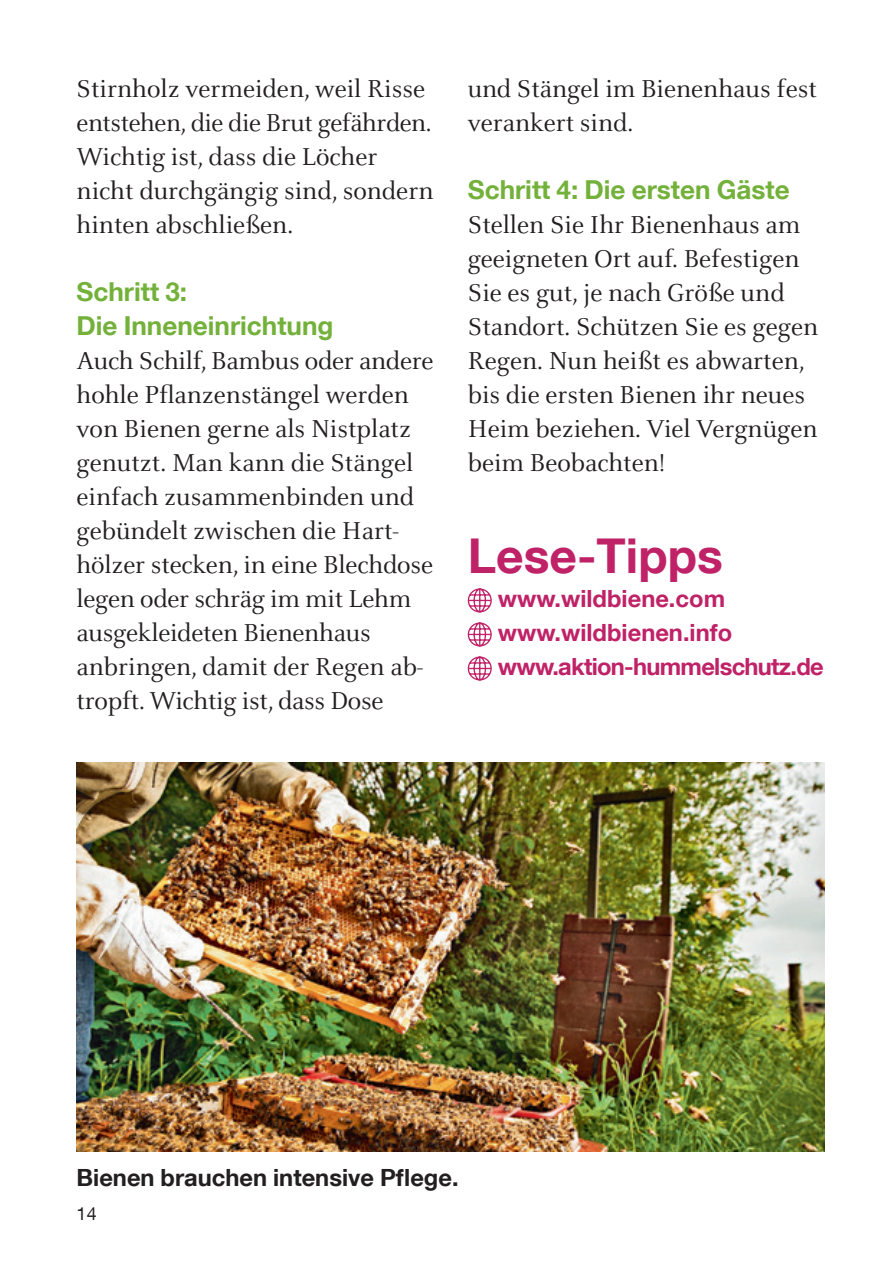
<style>
.page{position:relative;width:893px;height:1263px;background:#fff}
.page>*{position:absolute;margin:0;border:0;box-sizing:border-box;transform-origin:0 0}
.t1{font:700 48px "Helvetica Neue LT Com";color:#bf2267}
.t2{font:27px/33.9px "Celeste";color:#231f20}
.t3{font:700 26.1px/33.9px "Helvetica Neue LT Com";color:#73b13b}
.t4{font:700 23.7px/33.9px "Helvetica Neue LT Com";color:#bf2267}
.t5{font:700 23.7px "Helvetica Neue LT Com";color:#231f20}
.t6{font:18px "Helvetica Neue LT Com";color:#231f20}
</style>
<div class="page">
<svg style="left:468px;top:588px;width:24px;height:24px"></svg>
<svg style="left:468px;top:622px;width:24px;height:24px"></svg>
<svg style="left:468px;top:656px;width:24px;height:24px"></svg>
<img style="left:77px;top:762px;width:748px;height:389px">
<p class="t2" style="left:77px;top:73px;width:358px">Stirnholz vermeiden, weil Risse entstehen, die die Brut gefährden.<br>Wichtig ist, dass die Löcher nicht durchgängig sind, sondern hinten abschließen.</p>
<p class="t3" style="left:77px;top:274px;width:258px">Schritt 3:<br>Die Inneneinrichtung</p>
<p class="t2" style="left:77px;top:345px;width:358px">Auch Schilf, Bambus oder andere hohle Pflanzenstängel werden von Bienen gerne als Nistplatz genutzt. Man kann die Stängel einfach zusammenbinden und gebündelt zwischen die Hart&shy;hölzer stecken, in eine Blechdose legen oder schräg im mit Lehm ausgekleideten Bienenhaus anbringen, damit der Regen ab&shy;tropft. Wichtig ist, dass Dose</p>
<p class="t2" style="left:468px;top:73px;width:351px">und Stängel im Bienenhaus fest verankert sind.</p>
<p class="t3" style="left:468px;top:172px;width:323px">Schritt 4: Die ersten Gäste</p>
<p class="t2" style="left:468px;top:209px;width:352px">Stellen Sie Ihr Bienenhaus am geeigneten Ort auf. Befestigen<br>Sie es gut, je nach Größe und<br>Standort. Schützen Sie es gegen<br>Regen. Nun heißt es abwarten, bis die ersten Bienen ihr neues<br>Heim beziehen. Viel Vergnügen beim Beobachten!</p>
<h1 class="t1" style="left:468px;top:526px;width:257px">Lese-Tipps</h1>
<p class="t4" style="left:498px;top:581px;width:327px">www.wildbiene.com www.wildbienen.info www.aktion-hummelschutz.de</p>
<p class="t5" style="left:77px;top:1162px;width:384px">Bienen brauchen intensive Pflege.</p>
<p class="t6" style="left:77px;top:1202px;width:22px">14</p>
</div>
